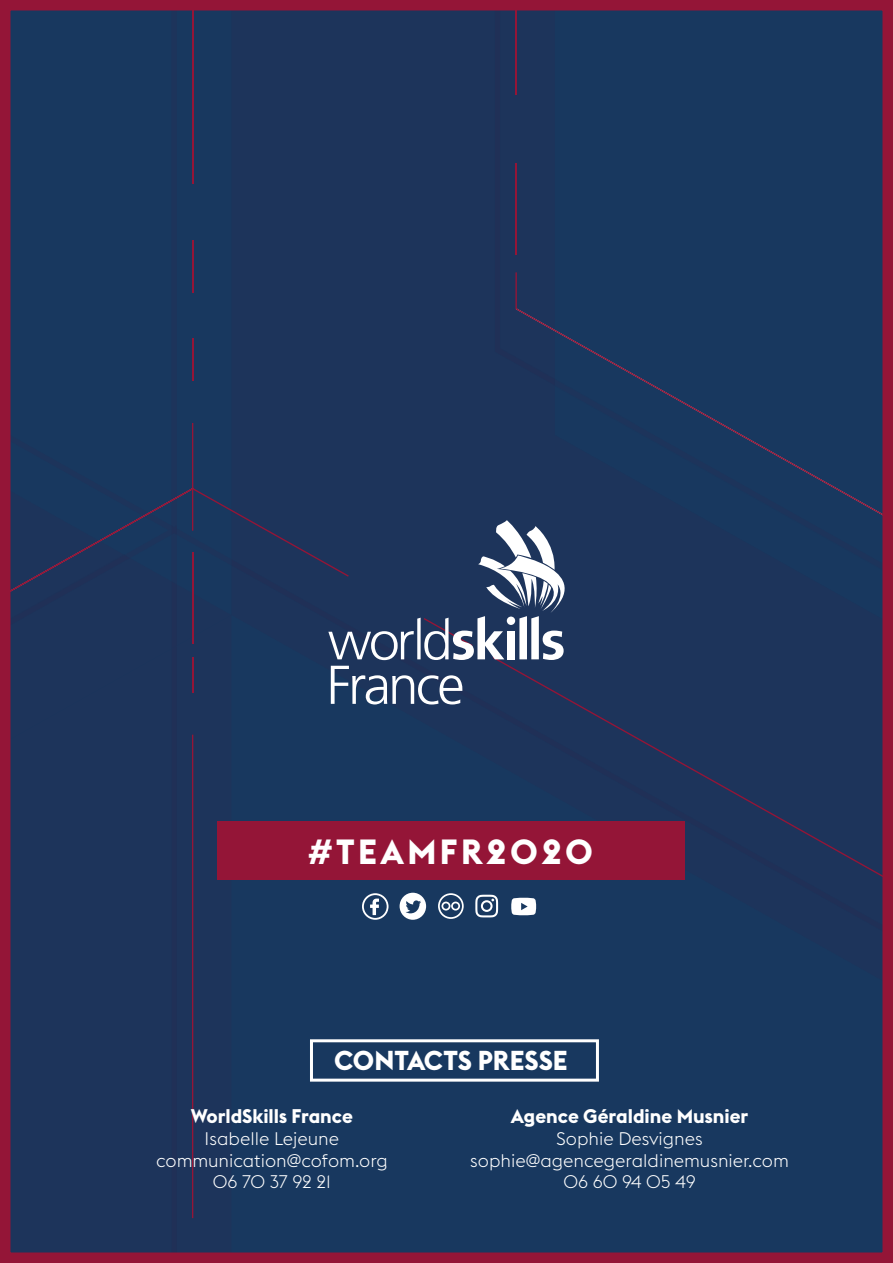
<style>
.page{position:relative;width:893px;height:1263px;background:#fff}
.page>*{position:absolute;margin:0;border:0;box-sizing:border-box;transform-origin:0 0}
.t1{font:700 34.5px "Euclid Flex";letter-spacing:.1em;color:#fff}
.t2{font:700 27px "Euclid Flex";color:#fff}
.t3{font:700 19.5px "Euclid Flex";color:#fff}
.t4{font:300 18px/21.6px "Euclid Flex";color:#fff;text-align:center}
</style>
<div class="page">
<div style="left:635px;top:0;width:258px;height:1263px;background:#18385f"></div>
<div style="left:0;top:0;width:635px;height:1263px;background:#1d345b"></div>
<div style="left:217px;top:821px;width:468px;height:58px;background:#941537"></div>
<div style="left:310px;top:1039px;width:289px;height:43px;border:3px solid #fff"></div>
<h1 class="t1" style="left:308px;top:832px;width:287px">#TEAMFR2020</h1>
<h2 class="t2" style="left:334px;top:1045px;width:235px">CONTACTS PRESSE</h2>
<p class="t3" style="left:191px;top:1105px;width:164px">WorldSkills France</p>
<p class="t4" style="left:156px;top:1128px;width:233px">Isabelle Lejeune communication@cofom.org<br>06 70 37 92 21</p>
<p class="t3" style="left:511px;top:1105px;width:239px">Agence Géraldine Musnier</p>
<p class="t4" style="left:470px;top:1128px;width:320px">Sophie Desvignes sophie@agencegeraldinemusnier.com<br>06 60 94 05 49</p>
</div>
